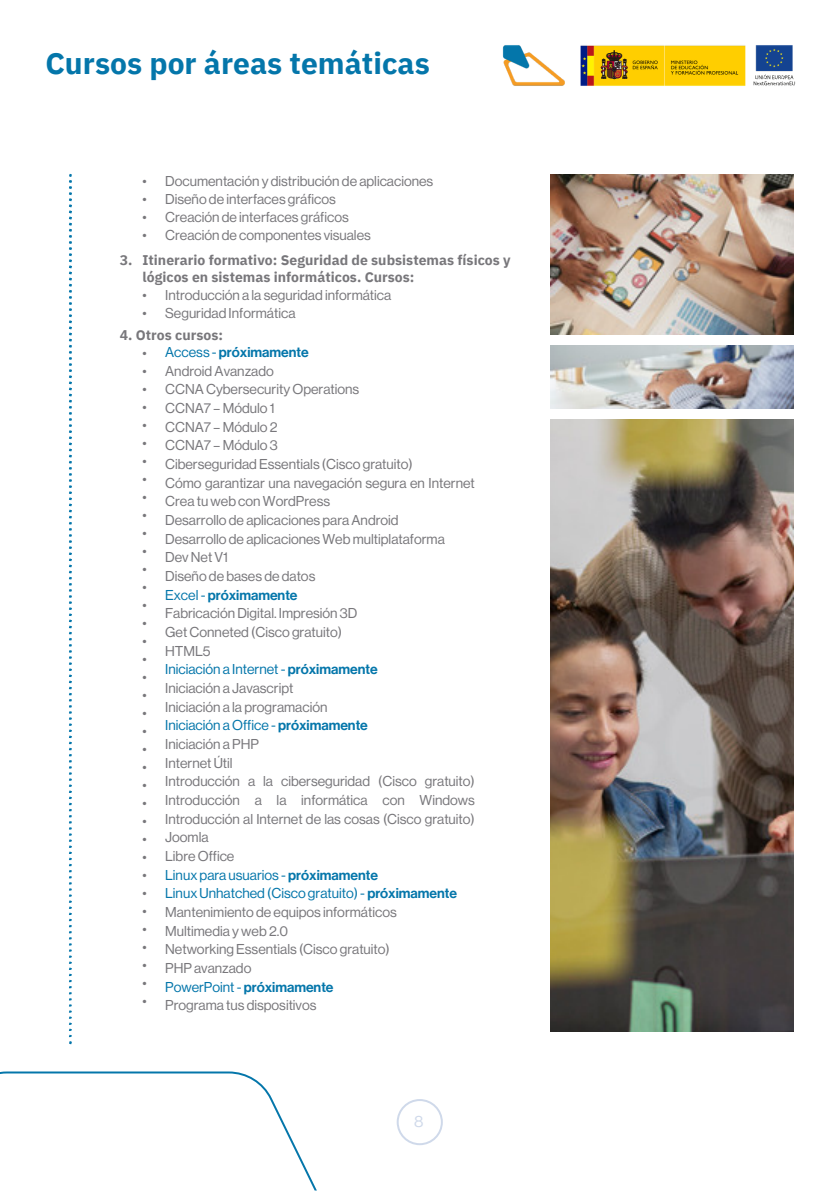
<style>
.page{position:relative;width:839px;height:1191px;background:#fff}
.page>*{position:absolute;margin:0;border:0;box-sizing:border-box;transform-origin:0 0}
.t1{font:700 30px "IBM Plex Sans";color:#0476aa}
.t2{font:16px "Neue Haas Display";color:#cfd9ea}
.t3{font:14px/18px "Neue Haas Display";color:#78777b}
.t4{font:700 14px/16.4px "IBM Plex Sans";color:#78777b}
.t5{font:14px "Neue Haas Display Mediu";color:#0476aa}
.s1{font-family:"Neue Haas Display"}
.s2{color:#0476aa}
.s3{font-family:"Neue Haas Display Mediu";color:#0476aa}
</style>
<div class="page">
<svg style="left:69px;top:174px;width:3px;height:870px"></svg>
<svg style="left:396px;top:1099px;width:47px;height:46px"></svg>
<img style="left:550px;top:346px;width:243px;height:63px">
<img style="left:550px;top:420px;width:243px;height:612px">
<svg style="left:0;top:1071px;width:272px;height:28px"></svg>
<img style="left:502px;top:45px;width:294px;height:41px">
<img style="left:550px;top:174px;width:243px;height:161px">
<h1 class="t1" style="left:45px;top:43px;width:386px">Cursos por áreas temáticas</h1>
<p class="t4" style="left:120px;top:252px;width:14px">3.</p>
<p class="t3" style="left:142px;top:172px;width:6px;text-align:justify">• • • •</p>
<p class="t3" style="left:165px;top:172px;width:269px">Documentación y distribución de aplicaciones Diseño de interfaces gráficos<br>Creación de interfaces gráficos<br>Creación de componentes visuales</p>
<p class="t4" style="left:142px;top:252px;width:369px">Itinerario formativo: Seguridad de subsistemas físicos y lógicos en sistemas informáticos. Cursos:</p>
<p class="t3" style="left:165px;top:286px;width:228px">Introducción a la seguridad informática<br>Seguridad Informática</p>
<p class="t5" style="left:165px;top:346px;width:145px"><span class="s1">Access -</span> próximamente</p>
<p class="t3" style="left:165px;top:362px;width:311px;line-height:18.6px">Android Avanzado<br>CCNA Cybersecurity Operations<br>CCNA7 – Módulo 1<br>CCNA7 – Módulo 2<br>CCNA7 – Módulo 3<br>Ciberseguridad Essentials (Cisco gratuito)<br>Cómo garantizar una navegación segura en Internet<br>Crea tu web con WordPress<br>Desarrollo de aplicaciones para Android<br>Desarrollo de aplicaciones Web multiplataforma<br>Dev Net V1<br>Diseño de bases de datos</p>
<p class="t5" style="left:165px;top:588px;width:134px"><span class="s1">Excel -</span> próximamente</p>
<p class="t3" style="left:165px;top:605px;width:311px;line-height:18.6px">Fabricación Digital. Impresión 3D<br>Get Conneted (Cisco gratuito)<br>HTML5<br><span class="s2">Iniciación a Internet -</span> <span class="s3">próximamente<br></span>Iniciación a Javascript<br>Iniciación a la programación<br><span class="s2">Iniciación a Office -</span> <span class="s3">próximamente<br></span>Iniciación a PHP<br>Internet Útil<br>Introducción a la ciberseguridad (Cisco gratuito)<br>Introducción a la informática con Windows<br>Introducción al Internet de las cosas (Cisco gratuito)<br>Joomla<br>Libre Office<br><span class="s2">Linux para usuarios -</span> <span class="s3">próximamente<br></span><span class="s2">Linux Unhatched (Cisco gratuito) -</span> <span class="s3">próximamente<br></span>Mantenimiento de equipos informáticos<br>Multimedia y web 2.0<br>Networking Essentials (Cisco gratuito)<br>PHP avanzado</p>
<p class="t5" style="left:165px;top:980px;width:170px"><span class="s1">PowerPoint -</span> próximamente</p>
<p class="t3" style="left:165px;top:997px;width:153px">Programa tus dispositivos</p>
<p class="t3" style="left:142px;top:286px;width:6px">• •</p>
<p class="t3" style="left:142px;top:344px;width:6px;text-align:justify">• • • • • • • • • • • • • • • • • • • • • • • • • • • • • • • • • • • • •</p>
<p class="t4" style="left:120px;top:327px;width:105px">4. Otros cursos:</p>
<p class="t2" style="left:414px;top:1114px;width:11px">8</p>
</div>
